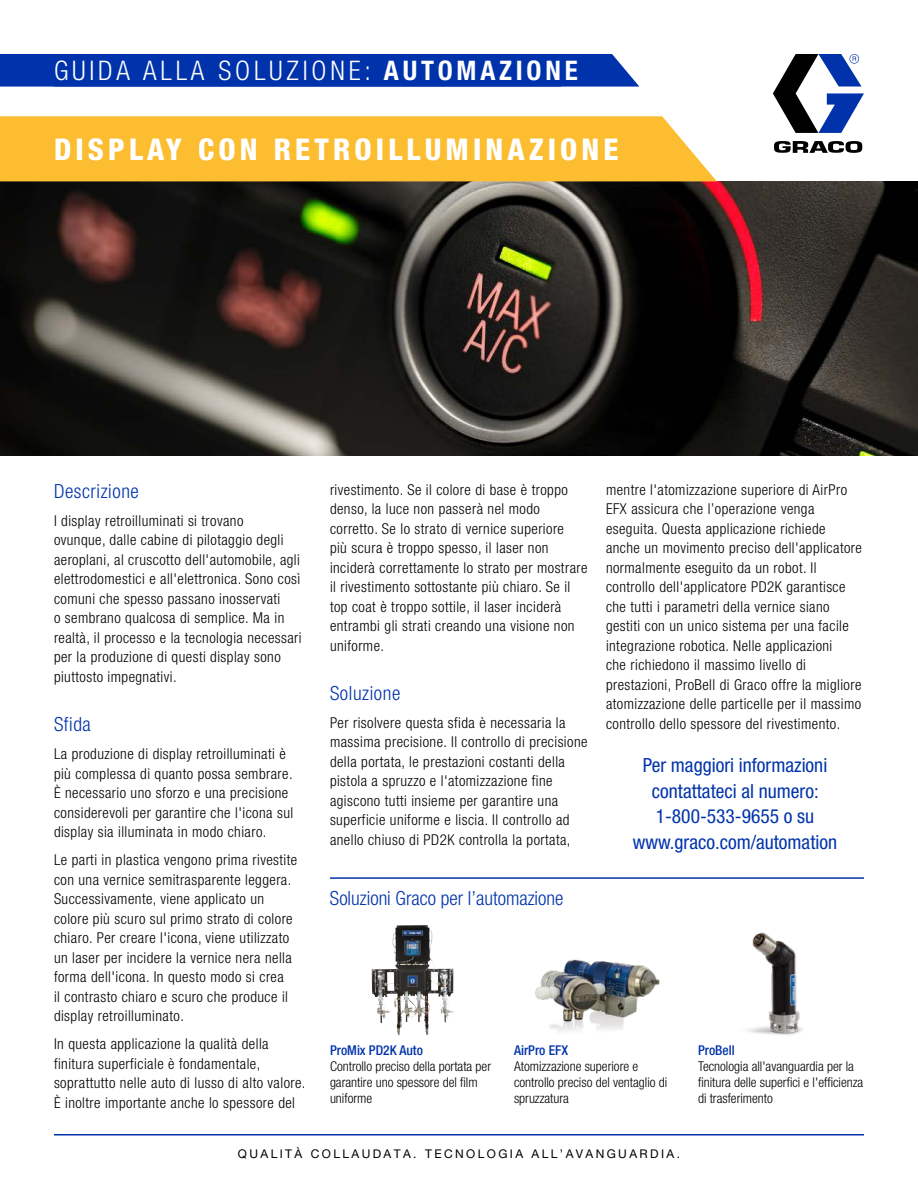
<style>
.page{position:relative;width:918px;height:1188px;background:#fff}
.page>*{position:absolute;margin:0;border:0;box-sizing:border-box;transform-origin:0 0}
.t1{font:800 condensed 30px "Helvetica Neue LT Std";letter-spacing:.14em;color:#fff}
.t2{font:300 condensed 27px "Helvetica Neue LT Std";letter-spacing:.14em;color:#fff}
.t3{font:condensed 19.5px/25.5px "Helvetica Neue LT Std";color:#0033ab;text-align:center}
.t4{font:300 condensed 19.5px "Helvetica Neue LT Std";color:#0033ab}
.t5{font:300 condensed 19.5px "Helvetica Neue LT Std";letter-spacing:.03em;color:#0033ab}
.t6{font:300 condensed 15px/19.5px "Helvetica Neue LT Std";letter-spacing:.03em;color:#000}
.t7{font:300 condensed 13.5px/16.2px "Helvetica Neue LT Std";color:#000}
.t8{font:500 condensed 13.5px "Helvetica Neue LT Std";color:#0033ab}
.t9{font:12px "Helvetica Neue LT Std";letter-spacing:.2em;color:#000}
.s1{font-weight:700}
</style>
<div class="page">
<hr style="left:54px;top:1134px;width:810px;height:2px;background:#0033ab">
<img style="left:0;top:181px;width:918px;height:275px">
<img style="left:535px;top:959px;width:125px;height:72px">
<div style="left:0;top:116px;width:717px;height:65px;background:#fcbd30"></div>
<svg style="left:773px;top:54px;width:91px;height:79px"></svg>
<svg style="left:774px;top:141px;width:89px;height:12px"></svg>
<hr style="left:330px;top:877px;width:534px;height:2px;background:#0033ab">
<img style="left:747px;top:932px;width:55px;height:103px">
<img style="left:372px;top:925px;width:53px;height:98px">
<div style="left:0;top:54px;width:639px;height:33px;background:#0033ab"></div>
<h2 class="t2" style="left:54px;top:55px;width:525px">GUIDA ALLA SOLUZIONE: <span class="s1">AUTOMAZIONE</span></h2>
<h1 class="t1" style="left:54px;top:130px;width:566px">DISPLAY CON RETROILLUMINAZIONE</h1>
<h3 class="t5" style="left:54px;top:480px;width:86px">Descrizione</h3>
<p class="t6" style="left:54px;top:511px;width:249px">I display retroilluminati si trovano<br>ovunque, dalle cabine di pilotaggio degli aeroplani, al cruscotto dell'automobile, agli elettrodomestici e all'elettronica. Sono così comuni che spesso passano inosservati<br>o sembrano qualcosa di semplice. Ma in realtà, il processo e la tecnologia necessari per la produzione di questi display sono piuttosto impegnativi.</p>
<h3 class="t4" style="left:54px;top:713px;width:38px">Sfida</h3>
<p class="t6" style="left:54px;top:744px;width:241px">La produzione di display retroilluminati è più complessa di quanto possa sembrare.<br>È necessario uno sforzo e una precisione considerevoli per garantire che l'icona sul display sia illuminata in modo chiaro.</p>
<p class="t6" style="left:54px;top:850px;width:245px">Le parti in plastica vengono prima rivestite con una vernice semitrasparente leggera.<br>Successivamente, viene applicato un colore più scuro sul primo strato di colore chiaro. Per creare l'icona, viene utilizzato un laser per incidere la vernice nera nella forma dell'icona. In questo modo si crea<br>il contrasto chiaro e scuro che produce il display retroilluminato.</p>
<p class="t6" style="left:54px;top:1034px;width:253px">In questa applicazione la qualità della finitura superficiale è fondamentale, soprattutto nelle auto di lusso di alto valore.<br>È inoltre importante anche lo spessore del</p>
<p class="t6" style="left:330px;top:479px;width:259px">rivestimento. Se il colore di base è troppo denso, la luce non passerà nel modo corretto. Se lo strato di vernice superiore<br>più scura è troppo spesso, il laser non inciderà correttamente lo strato per mostrare il rivestimento sottostante più chiaro. Se il top coat è troppo sottile, il laser inciderà entrambi gli strati creando una visione non uniforme.</p>
<h3 class="t5" style="left:330px;top:682px;width:72px">Soluzione</h3>
<p class="t6" style="left:330px;top:713px;width:259px">Per risolvere questa sfida è necessaria la massima precisione. Il controllo di precisione della portata, le prestazioni costanti della pistola a spruzzo e l'atomizzazione fine agiscono tutti insieme per garantire una superficie uniforme e liscia. Il controllo ad anello chiuso di PD2K controlla la portata,</p>
<h3 class="t4" style="left:330px;top:887px;width:235px">Soluzioni Graco per l’automazione</h3>
<p class="t6" style="left:606px;top:479px;width:257px">mentre l'atomizzazione superiore di AirPro EFX assicura che l’operazione venga eseguita. Questa applicazione richiede anche un movimento preciso dell'applicatore normalmente eseguito da un robot. Il controllo dell'applicatore PD2K garantisce che tutti i parametri della vernice siano gestiti con un unico sistema per una facile integrazione robotica. Nelle applicazioni<br>che richiedono il massimo livello di prestazioni, ProBell di Graco offre la migliore atomizzazione delle particelle per il massimo controllo dello spessore del rivestimento.</p>
<h3 class="t3" style="left:633px;top:752px;width:206px">Per maggiori informazioni contattateci al numero:<br>1-800-533-9655 o su www.graco.com/automation</h3>
<p class="t8" style="left:330px;top:1042px;width:94px">ProMix PD2K Auto</p>
<p class="t7" style="left:330px;top:1058px;width:163px">Controllo preciso della portata per garantire uno spessore del film uniforme</p>
<p class="t8" style="left:514px;top:1042px;width:56px">AirPro EFX</p>
<p class="t7" style="left:514px;top:1058px;width:155px">Atomizzazione superiore e controllo preciso del ventaglio di spruzzatura</p>
<p class="t8" style="left:698px;top:1042px;width:38px">ProBell</p>
<p class="t7" style="left:698px;top:1058px;width:167px">Tecnologia all'avanguardia per la finitura delle superfici e l'efficienza di trasferimento</p>
<p class="t9" style="left:238px;top:1146px;width:444px">QUALITÀ COLLAUDATA. TECNOLOGIA ALL’AVANGUARDIA.</p>
</div>
